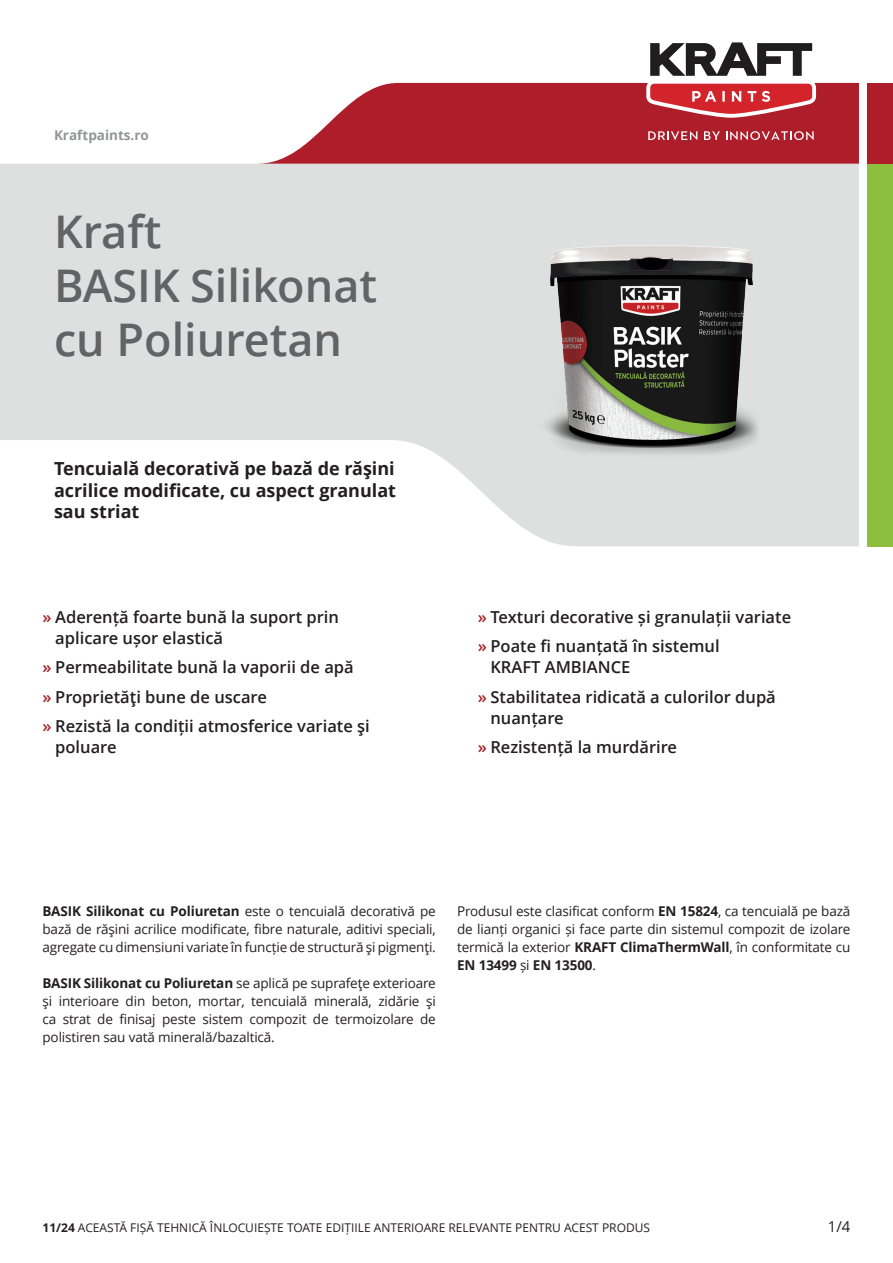
<style>
.page{position:relative;width:893px;height:1263px;background:#fff}
.page>*{position:absolute;margin:0;border:0;box-sizing:border-box;transform-origin:0 0}
.t1{font:600 45px/54px "Open Sans";color:#636366}
.t2{font:700 18px/21.6px "Open Sans";color:#231f20;text-align:justify}
.t3{font:600 16.5px/29.5px "Open Sans";color:#231f20}
.t4{font:15px "Open Sans";color:#231f20}
.t5{font:13.5px/18px "Open Sans";letter-spacing:-.01em;color:#231f20;text-align:justify}
.t6{font:700 13.5px "Open Sans";color:#939598}
.t7{font:12px "Open Sans";color:#231f20}
.s1{color:#a92228}
.s2{font-weight:700}
</style>
<div class="page">
<svg style="left:0;top:164px;width:859px;height:382px;fill:#dde0df"></svg>
<svg style="left:259px;top:83px;width:600px;height:81px;background:#b93d48"></svg>
<div style="left:867px;top:83px;width:26px;height:81px;background:#ae1d2a"></div>
<div style="left:867px;top:164px;width:26px;height:382px;background:#8dbe3e"></div>
<svg style="left:642px;top:42px;width:178px;height:80px"></svg>
<svg style="left:648px;top:131px;width:49px;height:9px"></svg>
<svg style="left:704px;top:131px;width:16px;height:9px"></svg>
<svg style="left:726px;top:131px;width:88px;height:9px"></svg>
<img style="left:538px;top:231px;width:227px;height:229px">
<p class="t6" style="left:54px;top:126px;width:96px">Kraftpaints.ro</p>
<h1 class="t1" style="left:54px;top:204px;width:325px">Kraft<br>BASIK Silikonat cu Poliuretan</h1>
<h2 class="t2" style="left:54px;top:457px;width:344px">Tencuială decorativă pe bază de răşini acrilice modificate, cu aspect granulat sau striat</h2>
<p class="t3" style="left:55px;top:606px;width:285px;line-height:21px;text-indent:-13px"><span class="s1">»</span> Aderență foarte bună la suport prin aplicare ușor elastică</p>
<p class="t3" style="left:43px;top:652px;width:329px"><span class="s1">»</span> Permeabilitate bună la vaporii de apă<br><span class="s1">»</span> Proprietăţi bune de uscare<br><span class="s1">»</span> Rezistă la condiții atmosferice variate şi</p>
<p class="t3" style="left:55px;top:732px;width:63px">poluare</p>
<p class="t3" style="left:478px;top:602px;width:315px"><span class="s1">»</span> Texturi decorative și granulații variate <span class="s1">»</span> Poate fi nuanțată în sistemul</p>
<p class="t3" style="left:478px;top:652px;width:300px;text-indent:13px">KRAFT AMBIANCE<br><span class="s1">»</span> Stabilitatea ridicată a culorilor după</p>
<p class="t3" style="left:478px;top:703px;width:201px;text-indent:13px">nuanțare<br><span class="s1">»</span> Rezistență la murdărire</p>
<p class="t5" style="left:43px;top:902px;width:395px"><span class="s2">BASIK Silikonat cu Poliuretan</span> este o tencuială decorativă pe bază de răşini acrilice modificate, fibre naturale, aditivi speciali, agregate cu dimensiuni variate în funcție de structură şi pigmenţi.</p>
<p class="t5" style="left:43px;top:974px;width:395px"><span class="s2">BASIK Silikonat cu Poliuretan</span> se aplică pe suprafeţe exterioare şi interioare din beton, mortar, tencuială minerală, zidărie şi ca strat de finisaj peste sistem compozit de termoizolare de polistiren sau vată minerală/bazaltică.</p>
<p class="t5" style="left:457px;top:902px;width:395px">Produsul este clasificat conform <span class="s2">EN 15824</span>, ca tencuială pe bază de lianți organici și face parte din sistemul compozit de izolare termică la exterior <span class="s2">KRAFT ClimaThermWall</span>, în conformitate cu <span class="s2">EN 13499</span> și <span class="s2">EN 13500</span>.</p>
<p class="t7" style="left:43px;top:1219px;width:609px"><span class="s2">11/24</span> ACEASTĂ FIȘĂ TEHNICĂ ÎNLOCUIEȘTE TOATE EDIȚIILE ANTERIOARE RELEVANTE PENTRU ACEST PRODUS</p>
<p class="t4" style="left:828px;top:1216px;width:24px">1/4</p>
</div>
